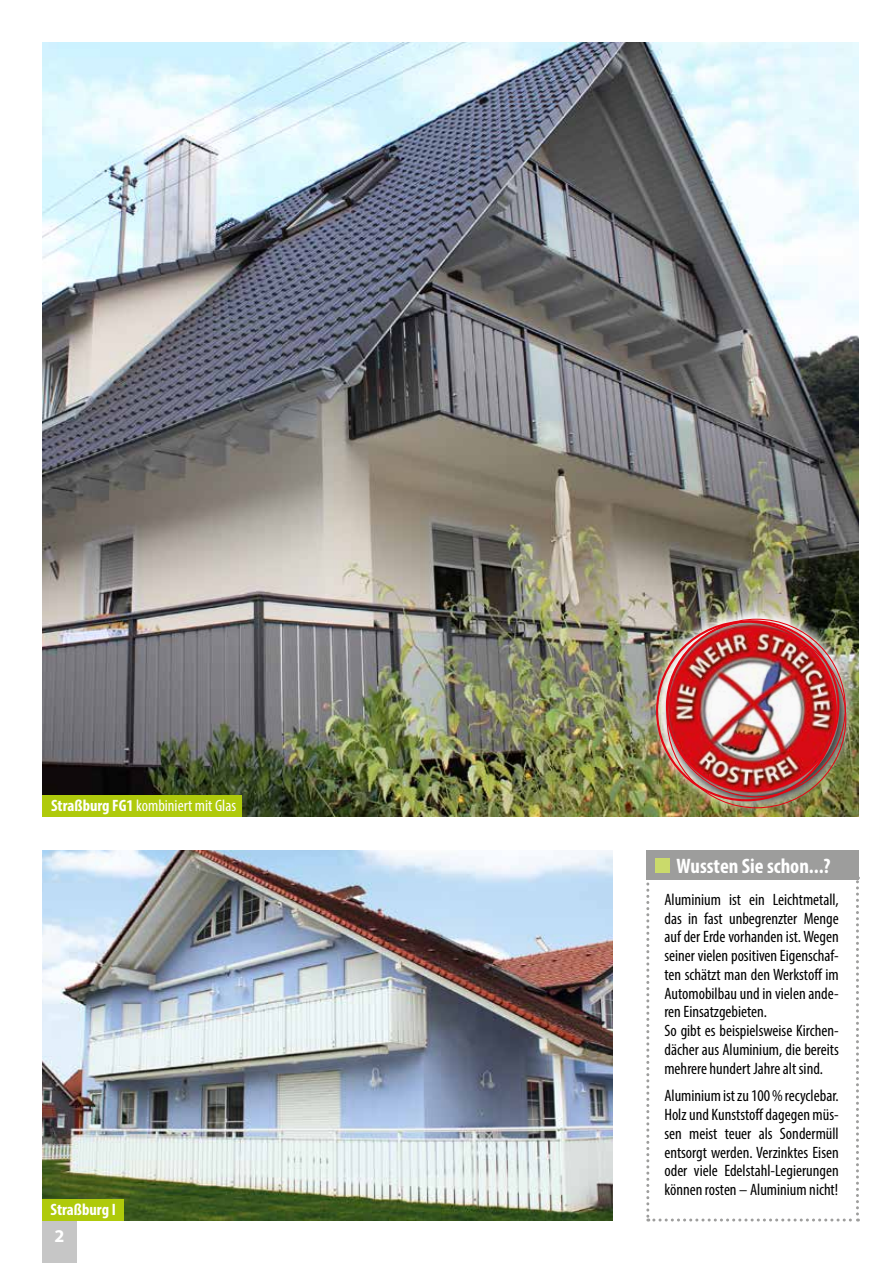
<style>
.page{position:relative;width:893px;height:1263px;background:#fff}
.page>*{position:absolute;margin:0;border:0;box-sizing:border-box;transform-origin:0 0}
.t1{font:700 condensed 21px "Myriad Pro";color:#fff}
.t2{font:700 18px "Myriad Pro";color:#fff}
.t3{font:condensed 16.5px/18.8px "Myriad Pro";color:#000}
.t4{font:condensed 16.5px "Myriad Pro";color:#fff}
.t5{font:700 condensed 16.5px "Myriad Pro";color:#fff}
.s1{font-weight:700}
</style>
<div class="page">
<div style="left:43px;top:1220px;width:34px;height:43px;background:#c6c6c6"></div>
<svg style="left:646px;top:880px;width:213px;height:341px"></svg>
<div style="left:646px;top:850px;width:213px;height:30px;background:#9d9d9c"></div>
<img style="left:43px;top:43px;width:816px;height:773px">
<img style="left:43px;top:850px;width:569px;height:370px">
<div style="left:655px;top:858px;width:15px;height:15px;background:#cada6b"></div>
<div style="left:43px;top:795px;width:199px;height:21px;background:#afca0b"></div>
<div style="left:43px;top:1199px;width:81px;height:21px;background:#afca0b"></div>
<img style="left:647px;top:603px;width:211px;height:211px">
<div style="left:662px;top:619px;width:190px;height:189px;background:#000;opacity:.75"></div>
<img style="left:666px;top:622px;width:174px;height:174px">
<p class="t4" style="left:51px;top:795px;width:187px"><span class="s1">Straßburg FG1</span> kombiniert mit Glas</p>
<p class="t5" style="left:50px;top:1199px;width:67px">Straßburg I</p>
<p class="t2" style="left:55px;top:1225px;width:11px">2</p>
<p class="t1" style="left:676px;top:852px;width:156px">Wussten Sie schon...?</p>
<p class="t3" style="left:664px;top:890px;width:176px">Aluminium ist ein Leichtmetall, das in fast unbegrenzter Menge auf der Erde vorhanden ist. Wegen seiner vielen positiven Eigenschaf&shy;ten schätzt man den Werkstoff im<br>Automobilbau und in vielen ande&shy;ren Einsatzgebieten.<br>So gibt es beispielsweise Kirchen&shy;dächer aus Aluminium, die bereits mehrere hundert Jahre alt sind.</p>
<p class="t3" style="left:664px;top:1086px;width:176px;text-align:justify">Aluminium ist zu 100 % recyclebar.<br>Holz und Kunststoff dagegen müs&shy;sen meist teuer als Sondermüll entsorgt werden. Verzinktes Eisen oder viele Edelstahl--Legierungen können rosten – Aluminium nicht!</p>
</div>
